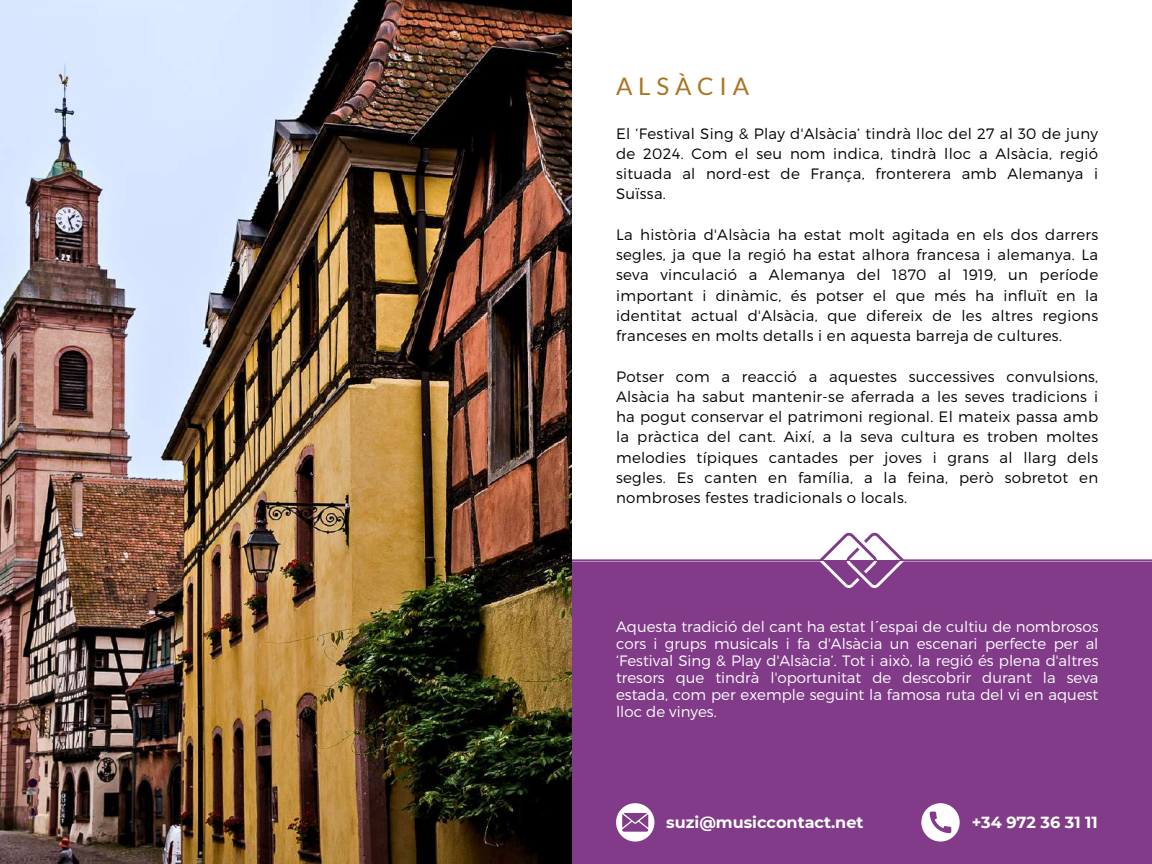
<style>
.page{position:relative;width:1152px;height:864px;background:#fff}
.page>*{position:absolute;margin:0;border:0;box-sizing:border-box;transform-origin:0 0}
.t1{font:24.15px "Lato";letter-spacing:.24em;color:#ab7522}
.t2{font:700 16.05px "Montserrat";color:#fff}
.t3{font:300 15px/20.2px "Montserrat";letter-spacing:.02em;color:#000;text-align:justify}
.t4{font:300 15px/16.8px "Montserrat";color:#fff;text-align:justify}
</style>
<div class="page">
<div style="left:572px;top:560px;width:580px;height:304px;background:#813b89"></div>
<svg style="left:572px;top:532px;width:580px;height:56px"></svg>
<svg style="left:921px;top:803px;width:39px;height:38px"></svg>
<svg style="left:616px;top:803px;width:38px;height:38px"></svg>
<img style="left:0;top:0;width:572px;height:864px">
<h1 class="t1" style="left:616px;top:72px;width:135px">ALSÀCIA</h1>
<p class="t3" style="left:616px;top:122px;width:484px">El ‘Festival Sing &amp; Play d'Alsàcia’ tindrà lloc del 27 al 30 de juny de 2024. Com el seu nom indica, tindrà lloc a Alsàcia, regió situada al nord-est de França, fronterera amb Alemanya i Suïssa.</p>
<p class="t3" style="left:616px;top:224px;width:484px">La història d'Alsàcia ha estat molt agitada en els dos darrers segles, ja que la regió ha estat alhora francesa i alemanya. La seva vinculació a Alemanya del 1870 al 1919, un període important i dinàmic, és potser el que més ha influït en la identitat actual d'Alsàcia, que difereix de les altres regions franceses en molts detalls i en aquesta barreja de cultures.</p>
<p class="t3" style="left:616px;top:365px;width:484px">Potser com a reacció a aquestes successives convulsions, Alsàcia ha sabut mantenir-se aferrada a les seves tradicions i ha pogut conservar el patrimoni regional. El mateix passa amb la pràctica del cant. Així, a la seva cultura es troben moltes melodies típiques cantades per joves i grans al llarg dels segles. Es canten en família, a la feina, però sobretot en nombroses festes tradicionals o locals.</p>
<p class="t4" style="left:616px;top:618px;width:484px">Aquesta tradició del cant ha estat l´espai de cultiu de nombrosos cors i grups musicals i fa d'Alsàcia un escenari perfecte per al ‘Festival Sing &amp; Play d'Alsàcia’. Tot i això, la regió és plena d'altres tresors que tindrà l'oportunitat de descobrir durant la seva estada, com per exemple seguint la famosa ruta del vi en aquest lloc de vinyes.</p>
<p class="t2" style="left:666px;top:812px;width:199px">suzi@musiccontact.net</p>
<p class="t2" style="left:972px;top:812px;width:128px">+34 972 36 31 11</p>
</div>
